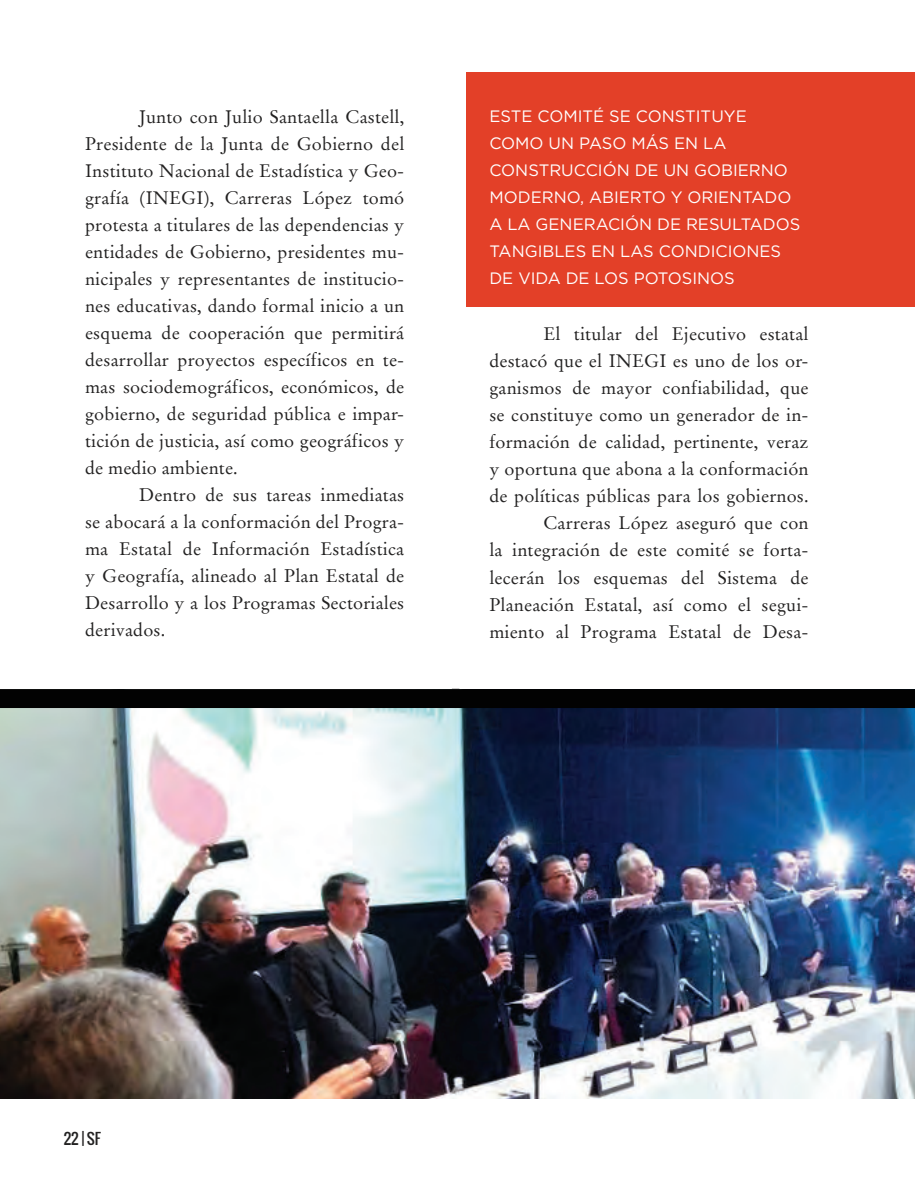
<style>
.page{position:relative;width:915px;height:1191px;background:#fff}
.page>*{position:absolute;margin:0;border:0;box-sizing:border-box;transform-origin:0 0}
.t1{font:18px/27px "Stempel Garamond";letter-spacing:.01em;color:#222121;text-align:justify}
.t2{font:16.5px/27px "Gotham";color:#fff}
.t3{font:15px "Oswald";color:#222121}
</style>
<div class="page">
<img style="left:0;top:708px;width:914px;height:390px">
<div style="left:467px;top:72px;width:447px;height:234px;background:#e34028"></div>
<div style="left:0;top:689px;width:914px;height:19px;background:#020202"></div>
<p class="t1" style="left:85px;top:103px;width:320px;text-indent:54px">Junto con Julio Santaella Castell, Presidente de la Junta de Gobierno del Instituto Nacional de Estadística y Geo&shy;grafía (INEGI), Carreras López tomó protesta a titulares de las dependencias y entidades de Gobierno, presidentes mu&shy;nicipales y representantes de institucio&shy;nes educativas, dando formal inicio a un esquema de cooperación que permitirá desarrollar proyectos específicos en te&shy;mas sociodemográficos, económicos, de gobierno, de seguridad pública e impar&shy;tición de justicia, así como geográficos y de medio ambiente.</p>
<p class="t1" style="left:85px;top:481px;width:320px;text-indent:54px">Dentro de sus tareas inmediatas se abocará a la conformación del Progra&shy;ma Estatal de Información Estadística y Geografía, alineado al Plan Estatal de Desarrollo y a los Programas Sectoriales derivados.</p>
<p class="t2" style="left:489px;top:103px;width:312px">ESTE COMITÉ SE CONSTITUYE<br>COMO UN PASO MÁS EN LA<br>CONSTRUCCIÓN DE UN GOBIERNO<br>MODERNO, ABIERTO Y ORIENTADO<br>A LA GENERACIÓN DE RESULTADOS<br>TANGIBLES EN LAS CONDICIONES<br>DE VIDA DE LOS POTOSINOS</p>
<p class="t1" style="left:489px;top:321px;width:320px;text-align:right">El titular del Ejecutivo estatal destacó que el INEGI es uno de los or&shy;ganismos de mayor confiabilidad, que se constituye como un generador de in&shy;formación de calidad, pertinente, veraz y oportuna que abona a la conformación de políticas públicas para los gobiernos.<br>Carreras López aseguró que con<br>la integración de este comité se forta&shy;lecerán los esquemas del Sistema de Planeación Estatal, así como el segui&shy;miento al Programa Estatal de Desa-</p>
<p class="t3" style="left:64px;top:1127px;width:38px">22 | SF</p>
</div>
